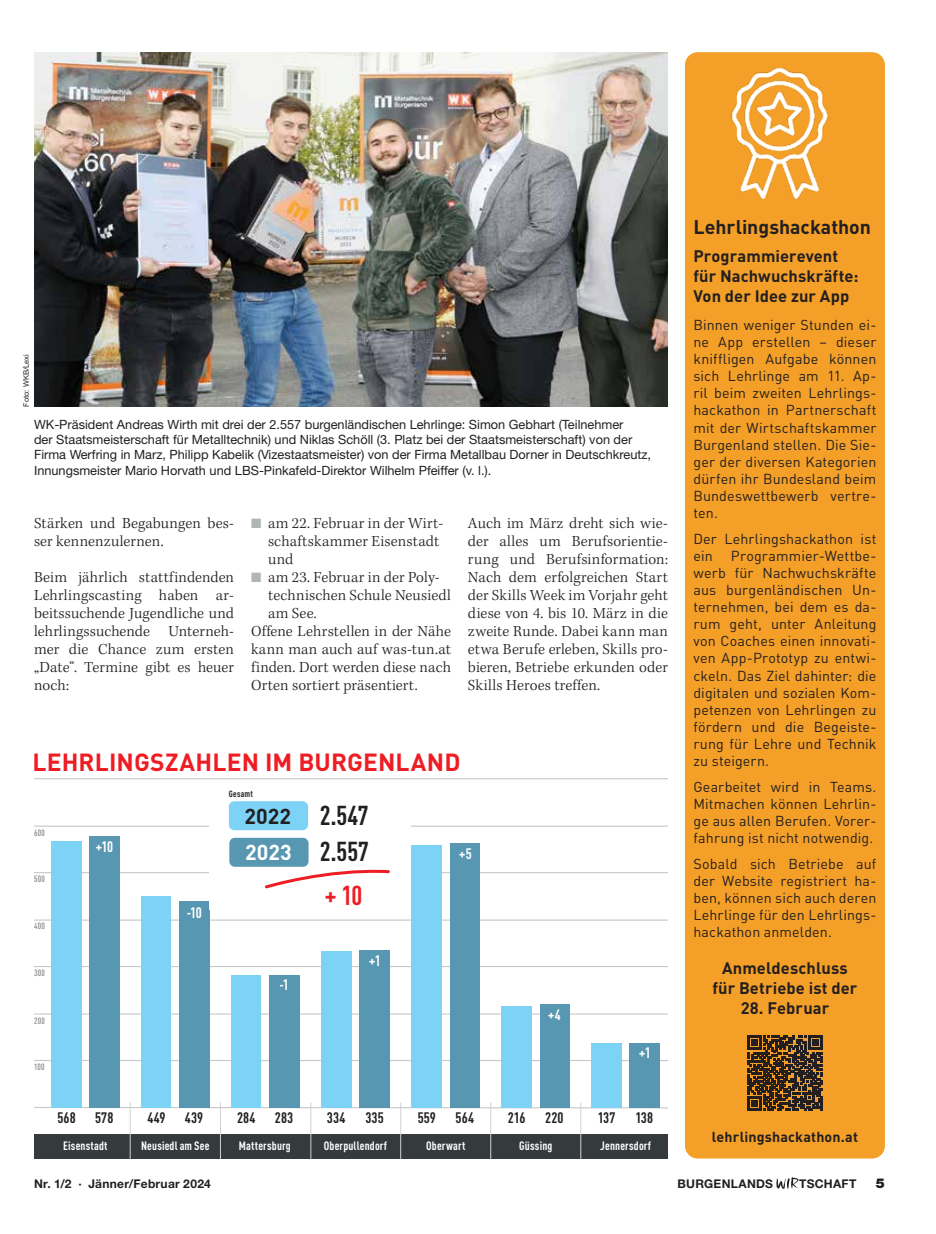
<style>
.page{position:relative;width:936px;height:1234px;background:#fff}
.page>*{position:absolute;margin:0;border:0;box-sizing:border-box;transform-origin:0 0}
.t1{font:700 condensed 27px/35.4px "DIN Pro";color:#231f20}
.t2{font:700 condensed 27px "DIN Pro";color:#ee1d23}
.t3{font:700 24.45px "DIN Pro";letter-spacing:.005em;color:#ee1d23}
.t4{font:700 21.45px "DIN Pro";color:#231f20}
.t5{font:700 21.45px "DIN Pro";color:#fff}
.t6{font:700 19.5px "DIN Pro";color:#231f20}
.t7{font:700 16.5px/19.8px "DIN Pro";letter-spacing:.005em;color:#231f20;text-align:center}
.t8{font:300 15.75px/18px "Kepler Std";letter-spacing:.01em;color:#231f20}
.t9{font:700 condensed 15px "DIN Pro";letter-spacing:.01em;color:#231f20}
.t10{font:700 condensed 15px "DIN Pro";color:#fff}
.t11{font:14.25px/17.1px "DIN Pro";letter-spacing:.01em;color:#231f20;text-align:justify}
.t12{font:700 14.25px "DIN Pro";letter-spacing:.01em;color:#231f20}
.t13{font:900 13.5px "Helvetica Neue";color:#231f20}
.t14{font:12.75px/15.3px "Helvetica Neue";color:#231f20}
.t15{font:700 condensed 12px "DIN Pro";letter-spacing:.015em;color:#fff}
.t16{font:700 12px "Helvetica Neue";letter-spacing:.025em;color:#231f20}
.t17{font:500 condensed 9px "DIN Pro";letter-spacing:.03em;color:#808285}
.t18{font:700 condensed 9px "DIN Pro";letter-spacing:.025em;color:#231f20}
.t19{font:7.5px "Helvetica Neue";color:#231f20}
.s1{color:#b0b5b7}
</style>
<div class="page">
<div style="left:34px;top:1133px;width:634px;height:25px;background:#353a3d"></div>
<hr style="left:34px;top:778px;width:634px;height:1px;background:#c7c8ca">
<hr style="left:34px;top:825px;width:634px;height:1px;background:#c7c8ca">
<hr style="left:34px;top:871px;width:634px;height:2px;background:#c7c8ca">
<hr style="left:34px;top:919px;width:634px;height:1px;background:#c7c8ca">
<hr style="left:34px;top:965px;width:634px;height:1px;background:#c7c8ca">
<hr style="left:34px;top:1013px;width:634px;height:1px;background:#c7c8ca">
<hr style="left:34px;top:1059px;width:634px;height:1px;background:#c7c8ca">
<hr style="left:34px;top:1106px;width:634px;height:2px;background:#c7c8ca">
<img style="left:34px;top:52px;width:634px;height:354px">
<div style="left:685px;top:52px;width:199px;height:1106px;background:#f49f27;border-radius:13px"></div>
<svg style="left:747px;top:1035px;width:75px;height:75px"></svg>
<div style="left:591px;top:1042px;width:30px;height:65px;background:#7cd3f6"></div>
<div style="left:629px;top:1042px;width:30px;height:65px;background:#5797b1"></div>
<div style="left:501px;top:1006px;width:30px;height:101px;background:#7cd3f6"></div>
<div style="left:540px;top:1004px;width:29px;height:103px;background:#5797b1"></div>
<div style="left:411px;top:844px;width:31px;height:263px;background:#7cd3f6"></div>
<div style="left:450px;top:842px;width:30px;height:265px;background:#5797b1"></div>
<div style="left:321px;top:950px;width:30px;height:157px;background:#7cd3f6"></div>
<div style="left:359px;top:949px;width:31px;height:158px;background:#5797b1"></div>
<div style="left:231px;top:974px;width:30px;height:133px;background:#7cd3f6"></div>
<div style="left:269px;top:974px;width:30px;height:133px;background:#5797b1"></div>
<div style="left:141px;top:896px;width:30px;height:211px;background:#7cd3f6"></div>
<div style="left:179px;top:901px;width:30px;height:206px;background:#5797b1"></div>
<div style="left:51px;top:840px;width:31px;height:267px;background:#7cd3f6"></div>
<div style="left:89px;top:836px;width:31px;height:271px;background:#5797b1"></div>
<div style="left:209px;top:788px;width:202px;height:121px;background:#fff"></div>
<div style="left:229px;top:801px;width:79px;height:29px;background:#7cd3f6;border-radius:5px"></div>
<div style="left:229px;top:837px;width:79px;height:29px;background:#5797b1;border-radius:5px"></div>
<svg style="left:265px;top:869px;width:125px;height:20px"></svg>
<hr style="left:130px;top:1102px;width:1px;height:56px;background:#d1d2d4">
<hr style="left:220px;top:1102px;width:1px;height:56px;background:#d1d2d4">
<hr style="left:310px;top:1102px;width:1px;height:56px;background:#d1d2d4">
<hr style="left:400px;top:1102px;width:1px;height:56px;background:#d1d2d4">
<hr style="left:490px;top:1102px;width:1px;height:56px;background:#d1d2d4">
<hr style="left:580px;top:1102px;width:1px;height:56px;background:#d1d2d4">
<img style="left:731px;top:67px;width:97px;height:133px">
<svg style="left:776px;top:1177px;width:22px;height:11px"></svg>
<p class="t19" style="left:22px;top:406px;width:54px;rotate:-90deg">Foto: WKB/Lexi</p>
<p class="t14" style="left:34px;top:416px;width:618px">WK-Präsident Andreas Wirth mit drei der 2.557 burgenländischen Lehrlinge: Simon Gebhart (Teilnehmer<br>der Staatsmeisterschaft für Metalltechnik) und Niklas Schöll (3. Platz bei der Staatsmeisterschaft) von der Firma Werfring in Marz, Philipp Kabelik (Vizestaatsmeister) von der Firma Metallbau Dorner in Deutschkreutz, Innungsmeister Mario Horvath und LBS-Pinkafeld-Direktor Wilhelm Pfeiffer (v. l.).</p>
<p class="t8" style="left:34px;top:514px;width:201px">Stärken und Begabungen bes&shy;ser kennenzulernen.</p>
<p class="t8" style="left:34px;top:568px;width:201px;text-align:justify">Beim jährlich stattfindenden Lehrlingscasting haben ar&shy;beitssuchende Jugendliche und lehrlingssuchende Unterneh&shy;mer die Chance zum ersten „Date“. Termine gibt es heuer noch:</p>
<p class="t8" style="left:268px;top:514px;width:177px;text-indent:-17px"><span class="s1">■</span> am 22. Februar in der Wirt&shy;schaftskammer Eisenstadt und</p>
<p class="t8" style="left:251px;top:568px;width:190px"><span class="s1">■</span> am 23. Februar in der Poly-</p>
<p class="t8" style="left:268px;top:586px;width:184px">technischen Schule Neusiedl</p>
<p class="t8" style="left:268px;top:604px;width:50px">am See.</p>
<p class="t8" style="left:251px;top:622px;width:201px">Offene Lehrstellen in der Nähe</p>
<p class="t8" style="left:251px;top:640px;width:201px">kann man auch auf was-tun.at</p>
<p class="t8" style="left:251px;top:658px;width:201px">finden. Dort werden diese nach</p>
<p class="t8" style="left:251px;top:676px;width:168px">Orten sortiert präsentiert.</p>
<p class="t8" style="left:468px;top:514px;width:201px;text-align:justify">Auch im März dreht sich wie&shy;der alles um Berufsorientie&shy;rung und Berufsinformation:<br>Nach dem erfolgreichen Start der Skills Week im Vorjahr geht diese von 4. bis 10. März in die zweite Runde. Dabei kann man etwa Berufe erleben, Skills pro&shy;bieren, Betriebe erkunden oder Skills Heroes treffen.</p>
<h2 class="t3" style="left:32px;top:745px;width:429px">LEHRLINGSZAHLEN IM BURGENLAND</h2>
<h1 class="t1" style="left:320px;top:797px;width:51px">2.547<br>2.557</h1>
<h1 class="t2" style="left:324px;top:878px;width:39px">+ 10</h1>
<p class="t18" style="left:229px;top:788px;width:25px">Gesamt</p>
<h3 class="t4" style="left:244px;top:801px;width:48px">2022</h3>
<h3 class="t5" style="left:245px;top:837px;width:48px">2023</h3>
<p class="t17" style="left:34px;top:826px;width:12px">600</p>
<p class="t10" style="left:96px;top:837px;width:19px">+10</p>
<p class="t10" style="left:459px;top:843px;width:14px">+5</p>
<p class="t17" style="left:34px;top:872px;width:12px">500</p>
<p class="t10" style="left:187px;top:903px;width:17px">-10</p>
<p class="t17" style="left:34px;top:920px;width:12px">400</p>
<p class="t17" style="left:34px;top:967px;width:12px">300</p>
<p class="t17" style="left:34px;top:1015px;width:12px">200</p>
<p class="t17" style="left:34px;top:1060px;width:12px">100</p>
<p class="t10" style="left:279px;top:975px;width:11px">-1</p>
<p class="t10" style="left:369px;top:951px;width:13px">+1</p>
<p class="t10" style="left:548px;top:1005px;width:15px">+4</p>
<p class="t10" style="left:638px;top:1043px;width:13px">+1</p>
<p class="t9" style="left:57px;top:1108px;width:20px">568</p>
<p class="t9" style="left:95px;top:1108px;width:20px">578</p>
<p class="t9" style="left:147px;top:1108px;width:20px">449</p>
<p class="t9" style="left:185px;top:1108px;width:20px">439</p>
<p class="t9" style="left:237px;top:1108px;width:20px">284</p>
<p class="t9" style="left:275px;top:1108px;width:20px">283</p>
<p class="t9" style="left:327px;top:1108px;width:20px">334</p>
<p class="t9" style="left:365px;top:1108px;width:20px">335</p>
<p class="t9" style="left:417px;top:1108px;width:20px">559</p>
<p class="t9" style="left:455px;top:1108px;width:20px">564</p>
<p class="t9" style="left:508px;top:1108px;width:19px">216</p>
<p class="t9" style="left:545px;top:1108px;width:20px">220</p>
<p class="t9" style="left:597px;top:1108px;width:19px">137</p>
<p class="t9" style="left:635px;top:1108px;width:19px">138</p>
<p class="t15" style="left:63px;top:1138px;width:46px">Eisenstadt</p>
<p class="t15" style="left:141px;top:1138px;width:70px">Neusiedl am See</p>
<p class="t15" style="left:239px;top:1138px;width:53px">Mattersburg</p>
<p class="t15" style="left:324px;top:1138px;width:65px">Oberpullendorf</p>
<p class="t15" style="left:426px;top:1138px;width:41px">Oberwart</p>
<p class="t15" style="left:519px;top:1138px;width:35px">Güssing</p>
<p class="t15" style="left:600px;top:1138px;width:52px">Jennersdorf</p>
<h3 class="t6" style="left:693px;top:214px;width:179px">Lehrlingshackathon</h3>
<p class="t7" style="left:693px;top:246px;width:166px;text-align:left">Programmierevent für Nachwuchskräfte:<br>Von der Idee zur App</p>
<p class="t11" style="left:693px;top:315px;width:184px">Binnen weniger Stunden ei&shy;ne App erstellen – dieser kniffligen Aufgabe können sich Lehrlinge am 11. Ap&shy;ril beim zweiten Lehrlings&shy;hackathon in Partnerschaft mit der Wirtschaftskammer Burgenland stellen. Die Sie&shy;ger der diversen Kategorien dürfen ihr Bundesland beim Bundeswettbewerb vertre&shy;ten.</p>
<p class="t11" style="left:693px;top:529px;width:184px">Der Lehrlingshackathon ist ein</p>
<p class="t11" style="left:693px;top:546px;width:184px;text-indent:37px">Programmier-Wettbe&shy;werb für Nachwuchskräfte aus burgenländischen Un&shy;ternehmen, bei dem es da&shy;rum geht, unter Anleitung von Coaches einen innovati&shy;ven App-Prototyp zu entwi&shy;ckeln. Das Ziel dahinter: die digitalen und sozialen Kom&shy;petenzen von Lehrlingen zu fördern und die Begeiste&shy;rung für Lehre und Technik zu steigern.</p>
<p class="t11" style="left:693px;top:777px;width:184px">Gearbeitet wird in Teams.<br>Mitmachen können Lehrlin&shy;ge aus allen Berufen. Vorer&shy;fahrung ist nicht notwendig.</p>
<p class="t11" style="left:693px;top:854px;width:184px">Sobald sich Betriebe auf der Website registriert ha&shy;ben, können sich auch deren Lehrlinge für den Lehrlings&shy;hackathon anmelden.</p>
<p class="t7" style="left:712px;top:957px;width:146px">Anmeldeschluss für Betriebe ist der</p>
<p class="t7" style="left:740px;top:996px;width:90px">28. Februar</p>
<p class="t12" style="left:711px;top:1126px;width:148px">lehrlingshackathon.at</p>
<p class="t16" style="left:34px;top:1176px;width:178px">Nr. 1/2 · Jänner/Februar 2024</p>
<p class="t16" style="left:677px;top:1176px;width:97px">BURGENLANDS</p>
<p class="t16" style="left:799px;top:1176px;width:59px">TSCHAFT</p>
<p class="t13" style="left:875px;top:1175px;width:11px">5</p>
</div>
